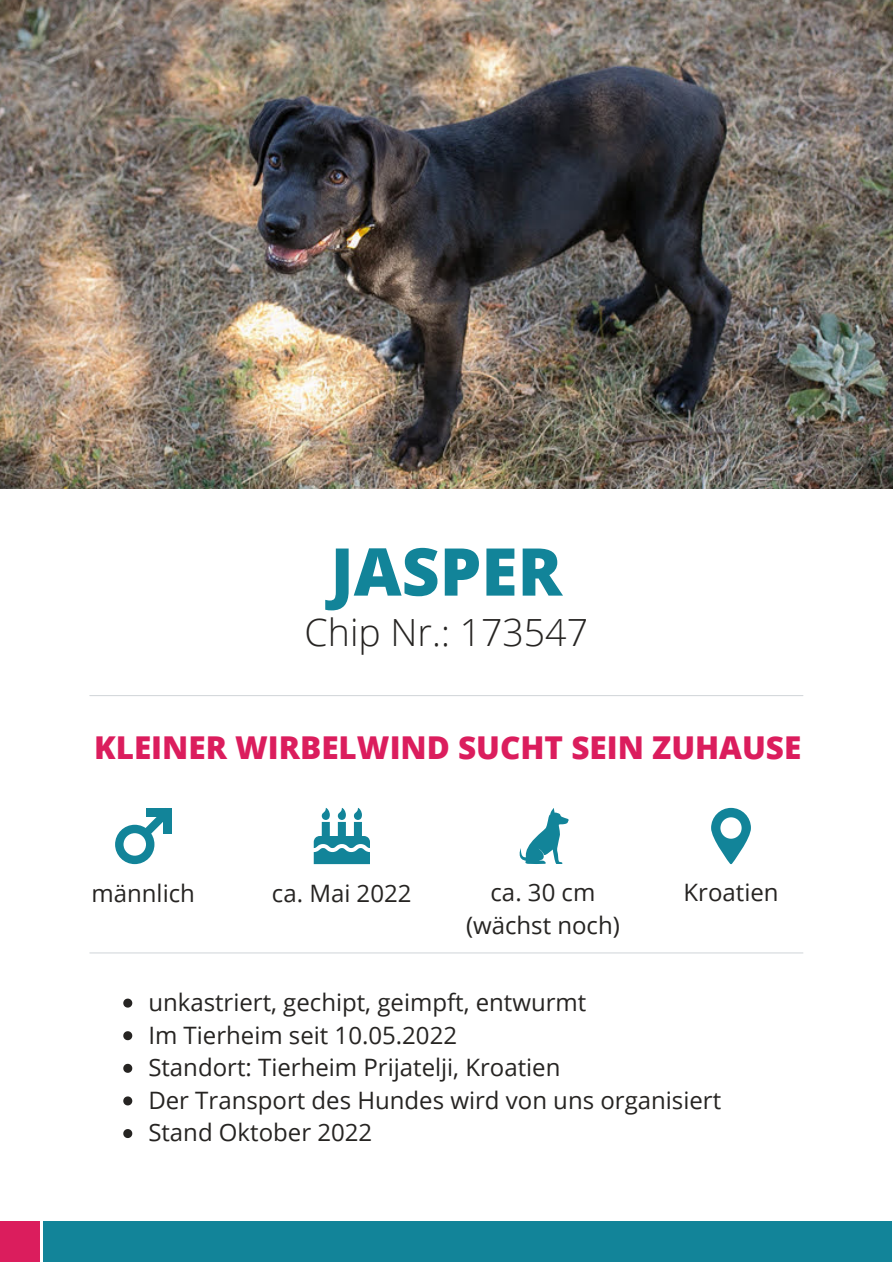
<style>
.page{position:relative;width:893px;height:1264px;background:#fff}
.page>*{position:absolute;margin:0;border:0;box-sizing:border-box;transform-origin:0 0}
.t1{font:800 66px "Open Sans";color:#128499}
.t2{font:300 37.5px "Open Sans";color:#262422}
.t3{font:800 31.5px "Open Sans";color:#db1d5d}
.t4{font:24px/32.5px "Open Sans";color:#262422;text-align:center}
</style>
<div class="page">
<hr style="left:90px;top:695px;width:712px;height:1px;background:#d5d9dc">
<svg style="left:314px;top:808px;width:56px;height:56px"></svg>
<svg style="left:519px;top:808px;width:50px;height:56px"></svg>
<svg style="left:711px;top:807px;width:39px;height:57px"></svg>
<hr style="left:90px;top:952px;width:712px;height:1px;background:#d5d9dc">
<img style="left:0;top:0;width:892px;height:489px">
<div style="left:43px;top:1221px;width:849px;height:41px;background:#128499"></div>
<svg style="left:123px;top:998px;width:9px;height:9px"></svg>
<svg style="left:123px;top:1031px;width:9px;height:9px"></svg>
<svg style="left:123px;top:1063px;width:9px;height:9px"></svg>
<svg style="left:123px;top:1096px;width:9px;height:9px"></svg>
<svg style="left:123px;top:1129px;width:9px;height:8px"></svg>
<div style="left:0;top:1221px;width:39px;height:41px;background:#db1d5d"></div>
<svg style="left:115px;top:816px;width:56px;height:48px"></svg>
<div style="left:163px;top:807px;width:8px;height:26px;background:#128499"></div>
<div style="left:146px;top:807px;width:25px;height:9px;background:#128499"></div>
<h1 class="t1" style="left:330px;top:525px;width:233px">JASPER</h1>
<h2 class="t2" style="left:304px;top:606px;width:285px">Chip Nr.: 173547</h2>
<h3 class="t3" style="left:94px;top:725px;width:708px">KLEINER WIRBELWIND SUCHT SEIN ZUHAUSE</h3>
<p class="t4" style="left:91px;top:875px;width:105px">männlich</p>
<p class="t4" style="left:272px;top:875px;width:141px">ca. Mai 2022</p>
<p class="t4" style="left:466px;top:875px;width:155px">ca. 30 cm (wächst noch)</p>
<p class="t4" style="left:683px;top:875px;width:96px">Kroatien</p>
<p class="t4" style="left:148px;top:985px;width:574px;text-align:left">unkastriert, gechipt, geimpft, entwurmt<br>Im Tierheim seit 10.05.2022<br>Standort: Tierheim Prijatelji, Kroatien<br>Der Transport des Hundes wird von uns organisiert Stand Oktober 2022</p>
</div>
